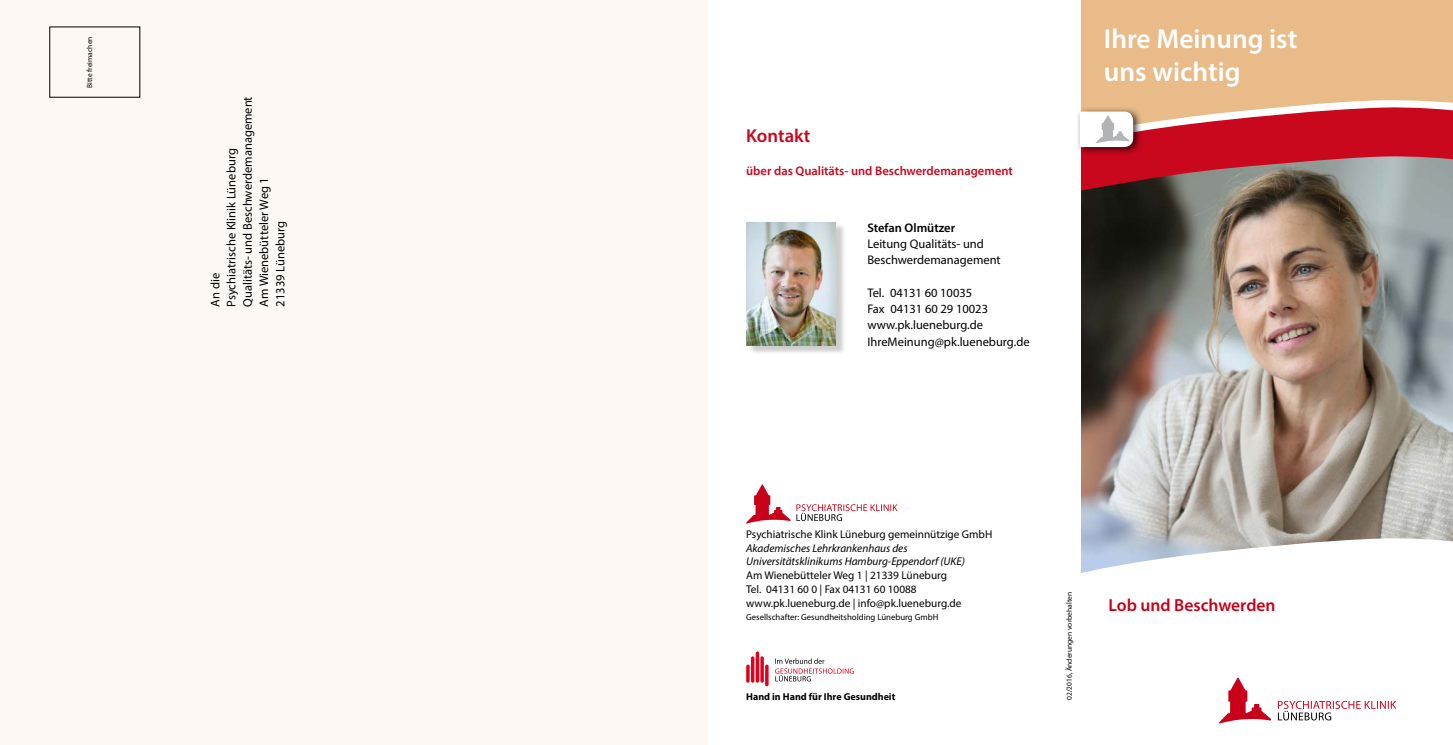
<style>
.page{position:relative;width:1453px;height:745px;background:#fff}
.page>*{position:absolute;margin:0;border:0;box-sizing:border-box;transform-origin:0 0}
.t1{font:600 27.5px/33px "Myriad Pro";color:#fff}
.t2{font:600 18.75px "Myriad Pro";color:#c9071d}
.t3{font:600 17.5px "Myriad Pro";color:#c90019}
.t4{font:12.5px/16.2px "Myriad Pro";color:#000}
.t5{font:600 12.5px "Myriad Pro";color:#c9071d}
.t6{font:600 12.5px "Myriad Pro";color:#000}
.t7{font:11.25px/13.8px "Myriad Pro";color:#000}
.t8{font:italic 11.25px/13.8px "Myriad Pro";color:#000}
.t9{font:700 10px "Myriad Pro";color:#000}
.t10{font:8.75px "Myriad Pro";color:#000}
.t11{font:7.5px "Myriad Pro";color:#000}
</style>
<div class="page">
<img style="left:1081px;top:191px;width:372px;height:346px">
<div style="left:1081px;top:0;width:372px;height:106px;background:#e8bb88"></div>
<svg style="left:1081px;top:537px;width:372px;height:187px"></svg>
<div style="left:0;top:0;width:708px;height:744px;background:#fdf8f3"></div>
<div style="left:1076px;top:107px;width:67px;height:49px;background:#000;opacity:.75"></div>
<svg style="left:1080px;top:106px;width:373px;height:85px;background:#bb4f57"></svg>
<svg style="left:1219px;top:677px;width:52px;height:46px"></svg>
<svg style="left:1278px;top:700px;width:118px;height:20px"></svg>
<div style="left:748px;top:223px;width:98px;height:131px;background:#000;opacity:.2"></div>
<img style="left:747px;top:222px;width:89px;height:123px">
<svg style="left:746px;top:484px;width:44px;height:39px"></svg>
<svg style="left:796px;top:504px;width:101px;height:16px"></svg>
<svg style="left:746px;top:664px;width:4px;height:18px"></svg>
<hr style="left:751px;top:656px;width:3px;height:26px;background:#e2001a;border-radius:2px">
<svg style="left:760px;top:656px;width:4px;height:26px"></svg>
<hr style="left:756px;top:651px;width:3px;height:31px;background:#e2001a;border-radius:2px">
<hr style="left:765px;top:664px;width:3px;height:21px;background:#e2001a;border-radius:2px">
<svg style="left:775px;top:658px;width:79px;height:23px"></svg>
<p class="t11" style="left:85px;top:88px;width:53px;rotate:-90deg">Bitte freimachen</p>
<h1 class="t1" style="left:1104px;top:22px;width:195px">Ihre Meinung ist uns wichtig</h1>
<p class="t4" style="left:207px;top:306px;width:212px;rotate:-90deg">An die<br>Psychiatrische Klinik Lüneburg<br>Qualitäts- und Beschwerdemanagement<br>Am Wienebütteler Weg 1<br>21339 Lüneburg</p>
<h2 class="t2" style="left:746px;top:124px;width:66px">Kontakt</h2>
<p class="t5" style="left:746px;top:163px;width:268px">über das Qualitäts- und Beschwerdemanagement</p>
<p class="t6" style="left:867px;top:219px;width:89px">Stefan Olmützer</p>
<p class="t4" style="left:867px;top:235px;width:135px">Leitung Qualitäts- und<br>Beschwerdemanagement</p>
<p class="t4" style="left:867px;top:284px;width:164px">Tel. 04131 60 10035<br>Fax 04131 60 29 10023 www.pk.lueneburg.de<br>IhreMeinung@pk.lueneburg.de</p>
<p class="t7" style="left:746px;top:526px;width:248px">Psychiatrische Klink Lüneburg gemeinnützige GmbH</p>
<p class="t8" style="left:746px;top:540px;width:220px">Akademisches Lehrkrankenhaus des<br>Universitätsklinikums Hamburg-Eppendorf (UKE)</p>
<p class="t7" style="left:746px;top:568px;width:217px">Am Wienebütteler Weg 1 | 21339 Lüneburg<br>Tel. 04131 60 0 | Fax 04131 60 10088 www.pk.lueneburg.de | info@pk.lueneburg.de</p>
<p class="t10" style="left:746px;top:610px;width:194px">Gesellschafter: Gesundheitsholding Lüneburg GmbH</p>
<p class="t9" style="left:746px;top:689px;width:151px">Hand in Hand für Ihre Gesundheit</p>
<p class="t11" style="left:1065px;top:699px;width:110px;rotate:-90deg">02/2016, Änderungen vorbehalten</p>
<h3 class="t3" style="left:1108px;top:593px;width:169px">Lob und Beschwerden</h3>
</div>
